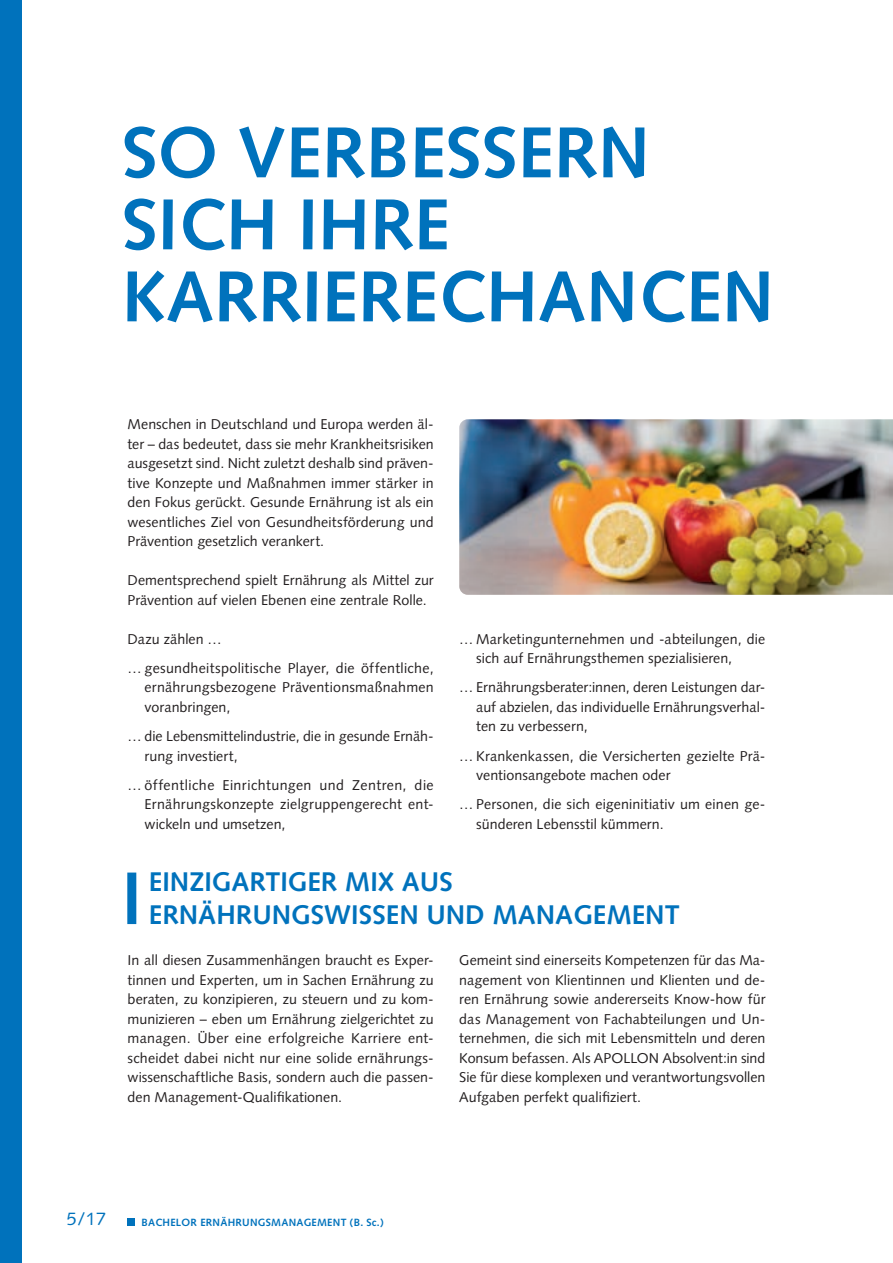
<style>
.page{position:relative;width:893px;height:1263px;background:#fff}
.page>*{position:absolute;margin:0;border:0;box-sizing:border-box;transform-origin:0 0}
.SP2021_Head01_BA{font:700 72px/72px "Syntax LT Std";color:#0072bc}
.SP2021_Head02_Balken_BA{font:700 27px/33px "Syntax LT Std";color:#0072bc}
.t1{font:18px "Syntax LT Std";color:#0072bc}
.SP2021__Text_9_5_Block{font:14.25px/19.5px "Syntax LT Std";letter-spacing:.005em;color:#231f20;text-align:justify}
.t2{font:700 10.5px "Syntax LT Std";letter-spacing:.025em;color:#0072bc}
</style>
<div class="page">
<img style="left:459px;top:419px;width:434px;height:176px">
<div style="left:127px;top:872px;width:9px;height:52px;background:#0072bc"></div>
<div style="left:128px;top:1218px;width:7px;height:7px;background:#0072bc"></div>
<div style="left:0;top:0;width:21px;height:1263px;background:#0072bc"></div>
<p class="SP2021_Head01_BA" style="left:122px;top:117px;width:654px">SO VERBESSERN<br>SICH IHRE<br>KARRIERECHANCEN</p>
<p class="SP2021__Text_9_5_Block" style="left:128px;top:414px;width:308px">Menschen in Deutschland und Europa werden äl&shy;ter – das bedeutet, dass sie mehr Krankheitsrisiken ausgesetzt sind. Nicht zuletzt deshalb sind präven&shy;tive Konzepte und Maßnahmen immer stärker in den Fokus gerückt. Gesunde Ernährung ist als ein wesentliches Ziel von Gesundheitsförderung und Prävention gesetzlich verankert.</p>
<p class="SP2021__Text_9_5_Block" style="left:128px;top:570px;width:308px">Dementsprechend spielt Ernährung als Mittel zur<br>Prävention auf vielen Ebenen eine zentrale Rolle.</p>
<p class="SP2021__Text_9_5_Block" style="left:128px;top:629px;width:96px">Dazu zählen …</p>
<p class="SP2021__Text_9_5_Block" style="left:145px;top:658px;width:291px;text-indent:-17px">… gesundheitspolitische Player, die öffentliche, ernährungsbezogene Präventionsmaßnahmen voranbringen,</p>
<p class="SP2021__Text_9_5_Block" style="left:145px;top:726px;width:291px;text-indent:-17px">… die Lebensmittelindustrie, die in gesunde Ernäh&shy;rung investiert,</p>
<p class="SP2021__Text_9_5_Block" style="left:145px;top:775px;width:291px;text-indent:-17px">… öffentliche Einrichtungen und Zentren, die Ernährungskonzepte zielgruppengerecht ent&shy;wickeln und umsetzen,</p>
<p class="SP2021__Text_9_5_Block" style="left:476px;top:629px;width:291px;text-indent:-17px">… Marketingunternehmen und -abteilungen, die sich auf Ernährungsthemen spezialisieren,</p>
<p class="SP2021__Text_9_5_Block" style="left:476px;top:678px;width:291px;text-indent:-17px">… Ernährungsberater:innen, deren Leistungen dar&shy;auf abzielen, das individuelle Ernährungsverhal&shy;ten zu verbessern,</p>
<p class="SP2021__Text_9_5_Block" style="left:476px;top:746px;width:291px;text-indent:-17px">… Krankenkassen, die Versicherten gezielte Prä&shy;ventionsangebote machen oder</p>
<p class="SP2021__Text_9_5_Block" style="left:476px;top:795px;width:291px;text-indent:-17px">… Personen, die sich eigeninitiativ um einen ge&shy;sünderen Lebensstil kümmern.</p>
<p class="SP2021_Head02_Balken_BA" style="left:149px;top:865px;width:532px">EINZIGARTIGER MIX AUS<br>ERNÄHRUNGSWISSEN UND MANAGEMENT</p>
<p class="SP2021__Text_9_5_Block" style="left:128px;top:951px;width:308px">In all diesen Zusammenhängen braucht es Exper&shy;tinnen und Experten, um in Sachen Ernährung zu beraten, zu konzipieren, zu steuern und zu kom&shy;munizieren – eben um Ernährung zielgerichtet zu managen. Über eine erfolgreiche Karriere ent&shy;scheidet dabei nicht nur eine solide ernährungs&shy;wissenschaftliche Basis, sondern auch die passen&shy;den Management-Qualifikationen.</p>
<p class="SP2021__Text_9_5_Block" style="left:459px;top:951px;width:308px">Gemeint sind einerseits Kompetenzen für das Ma&shy;nagement von Klientinnen und Klienten und de&shy;ren Ernährung sowie andererseits Know-how für das Management von Fachabteilungen und Un&shy;ternehmen, die sich mit Lebensmitteln und deren Konsum befassen. Als APOLLON Absolvent:in sind Sie für diese komplexen und verantwortungsvollen Aufgaben perfekt qualifiziert.</p>
<p class="t1" style="left:67px;top:1208px;width:41px">5/17</p>
<p class="t2" style="left:141px;top:1216px;width:244px">BACHELOR ERNÄHRUNGSMANAGEMENT (B. Sc.)</p>
</div>
